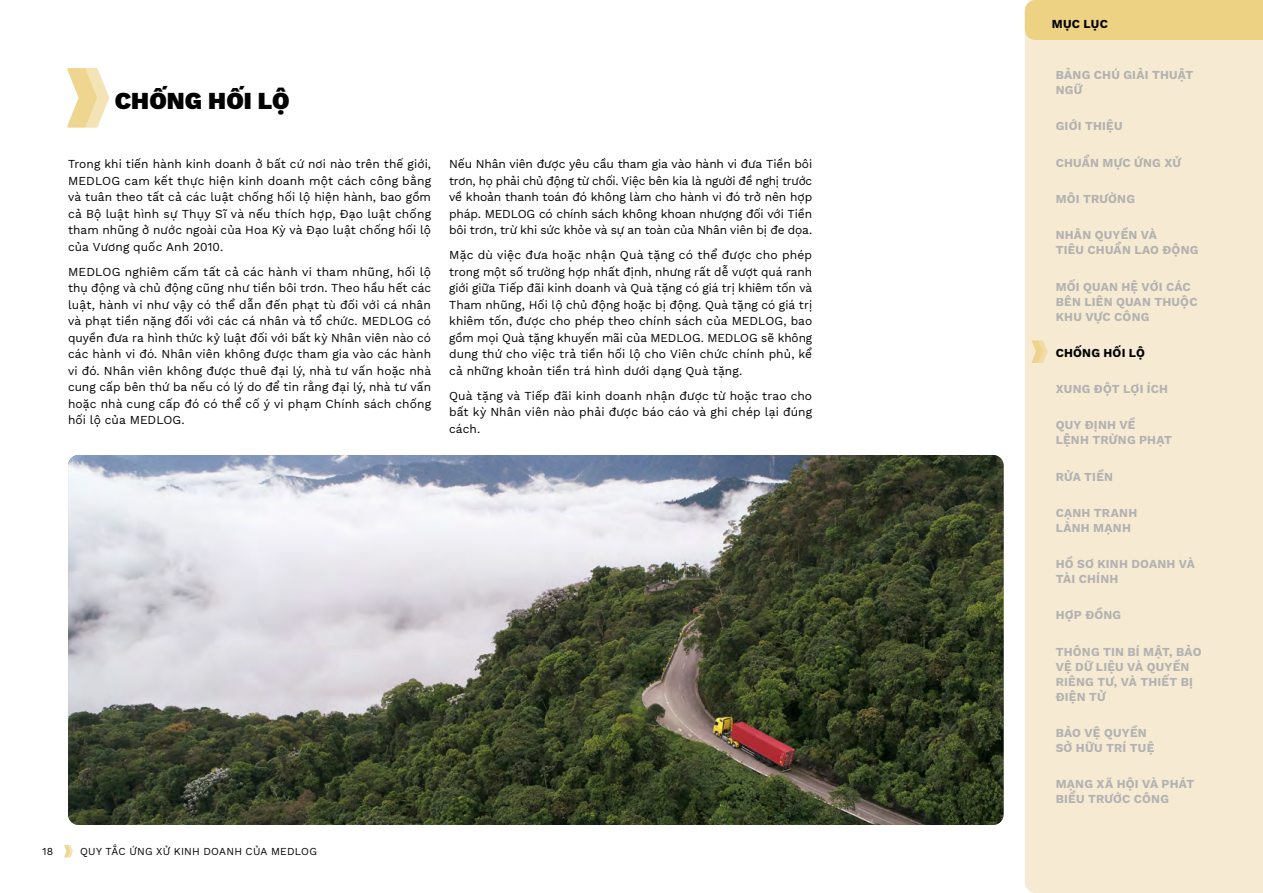
<style>
.page{position:relative;width:1263px;height:893px;background:#fff}
.page>*{position:absolute;margin:0;border:0;box-sizing:border-box;transform-origin:0 0}
.titolo{font:900 24px "Work Sans";letter-spacing:.005em;color:#000}
.testo{font:12px/16.5px "Work Sans";letter-spacing:.005em;color:#000;text-align:justify}
.MENU_LATERALE{font:700 12px/15px "Work Sans";letter-spacing:.02em;color:#b3b2b2}
.MENU_LATERALE-2{font:700 12px/15px "Work Sans";letter-spacing:.02em;color:#b3b2b1}
.MENU_LATERALE-3{font:700 12px "Work Sans";letter-spacing:.02em;color:#000}
.t1{font:10.5px "Work Sans";letter-spacing:.02em;color:#000}
</style>
<div class="page">
<img style="left:68px;top:455px;width:935px;height:370px">
<svg style="left:67px;top:68px;width:42px;height:60px"></svg>
<svg style="left:64px;top:845px;width:9px;height:12px"></svg>
<div style="left:1025px;top:40px;width:238px;height:853px;background:#f6ebd2"></div>
<div style="left:1025px;top:0;width:238px;height:40px;background:#edd284"></div>
<svg style="left:1031px;top:340px;width:16px;height:23px"></svg>
<p class="titolo" style="left:115px;top:83px;width:176px">CHỐNG HỐI LỘ</p>
<p class="testo" style="left:68px;top:155px;width:365px">Trong khi tiến hành kinh doanh ở bất cứ nơi nào trên thế giới, MEDLOG cam kết thực hiện kinh doanh một cách công bằng và tuân theo tất cả các luật chống hối lộ hiện hành, bao gồm cả Bộ luật hình sự Thụy Sĩ và nếu thích hợp, Đạo luật chống tham nhũng ở nước ngoài của Hoa Kỳ và Đạo luật chống hối lộ của Vương quốc Anh 2010.</p>
<p class="testo" style="left:68px;top:263px;width:365px">MEDLOG nghiêm cấm tất cả các hành vi tham nhũng, hối lộ thụ động và chủ động cũng như tiền bôi trơn. Theo hầu hết các luật, hành vi như vậy có thể dẫn đến phạt tù đối với cá nhân và phạt tiền nặng đối với các cá nhân và tổ chức. MEDLOG có quyền đưa ra hình thức kỷ luật đối với bất kỳ Nhân viên nào có các hành vi đó. Nhân viên không được tham gia vào các hành vi đó. Nhân viên không được thuê đại lý, nhà tư vấn hoặc nhà cung cấp bên thứ ba nếu có lý do để tin rằng đại lý, nhà tư vấn hoặc nhà cung cấp đó có thể cố ý vi phạm Chính sách chống hối lộ của MEDLOG.</p>
<p class="testo" style="left:449px;top:155px;width:365px">Nếu Nhân viên được yêu cầu tham gia vào hành vi đưa Tiền bôi trơn, họ phải chủ động từ chối. Việc bên kia là người đề nghị trước về khoản thanh toán đó không làm cho hành vi đó trở nên hợp pháp. MEDLOG có chính sách không khoan nhượng đối với Tiền bôi trơn, trừ khi sức khỏe và sự an toàn của Nhân viên bị đe dọa.</p>
<p class="testo" style="left:449px;top:246px;width:365px">Mặc dù việc đưa hoặc nhận Quà tặng có thể được cho phép trong một số trường hợp nhất định, nhưng rất dễ vượt quá ranh giới giữa Tiếp đãi kinh doanh và Quà tặng có giá trị khiêm tốn và Tham nhũng, Hối lộ chủ động hoặc bị động. Quà tặng có giá trị khiêm tốn, được cho phép theo chính sách của MEDLOG, bao gồm mọi Quà tặng khuyến mãi của MEDLOG. MEDLOG sẽ không dung thứ cho việc trả tiền hối lộ cho Viên chức chính phủ, kể cả những khoản tiền trá hình dưới dạng Quà tặng.</p>
<p class="testo" style="left:449px;top:387px;width:365px">Quà tặng và Tiếp đãi kinh doanh nhận được từ hoặc trao cho bất kỳ Nhân viên nào phải được báo cáo và ghi chép lại đúng cách.</p>
<p class="t1" style="left:43px;top:843px;width:12px">18</p>
<p class="t1" style="left:80px;top:843px;width:238px">QUY TẮC ỨNG XỬ KINH DOANH CỦA MEDLOG</p>
<p class="MENU_LATERALE-3" style="left:1052px;top:14px;width:57px">MỤC LỤC</p>
<p class="MENU_LATERALE-2" style="left:1056px;top:67px;width:139px">BẢNG CHÚ GIẢI THUẬT<br>NGỮ</p>
<p class="MENU_LATERALE-2" style="left:1056px;top:118px;width:68px">GIỚI THIỆU</p>
<p class="MENU_LATERALE-2" style="left:1056px;top:155px;width:127px">CHUẨN MỰC ỨNG XỬ</p>
<p class="MENU_LATERALE-2" style="left:1056px;top:191px;width:81px">MÔI TRƯỜNG</p>
<p class="MENU_LATERALE-2" style="left:1056px;top:227px;width:144px">NHÂN QUYỀN VÀ<br>TIÊU CHUẨN LAO ĐỘNG</p>
<p class="MENU_LATERALE-2" style="left:1056px;top:278px;width:143px">MỐI QUAN HỆ VỚI CÁC<br>BÊN LIÊN QUAN THUỘC<br>KHU VỰC CÔNG</p>
<p class="MENU_LATERALE-3" style="left:1056px;top:344px;width:91px">CHỐNG HỐI LỘ</p>
<p class="MENU_LATERALE" style="left:1056px;top:381px;width:114px">XUNG ĐỘT LỢI ÍCH</p>
<p class="MENU_LATERALE" style="left:1056px;top:417px;width:118px">QUY ĐỊNH VỀ<br>LỆNH TRỪNG PHẠT</p>
<p class="MENU_LATERALE" style="left:1056px;top:468px;width:59px">RỬA TIỀN</p>
<p class="MENU_LATERALE" style="left:1056px;top:505px;width:83px">CẠNH TRANH<br>LÀNH MẠNH</p>
<p class="MENU_LATERALE" style="left:1056px;top:556px;width:141px">HỒ SƠ KINH DOANH VÀ<br>TÀI CHÍNH</p>
<p class="MENU_LATERALE" style="left:1056px;top:607px;width:67px">HỢP ĐỒNG</p>
<p class="MENU_LATERALE" style="left:1056px;top:643px;width:147px">THÔNG TIN BÍ MẬT, BẢO<br>VỆ DỮ LIỆU VÀ QUYỀN<br>RIÊNG TƯ, VÀ THIẾT BỊ<br>ĐIỆN TỬ</p>
<p class="MENU_LATERALE" style="left:1056px;top:725px;width:100px">BẢO VỆ QUYỀN<br>SỞ HỮU TRÍ TUỆ</p>
<p class="MENU_LATERALE" style="left:1056px;top:776px;width:140px">MẠNG XÃ HỘI VÀ PHÁT<br>BIỂU TRƯỚC CÔNG</p>
</div>
